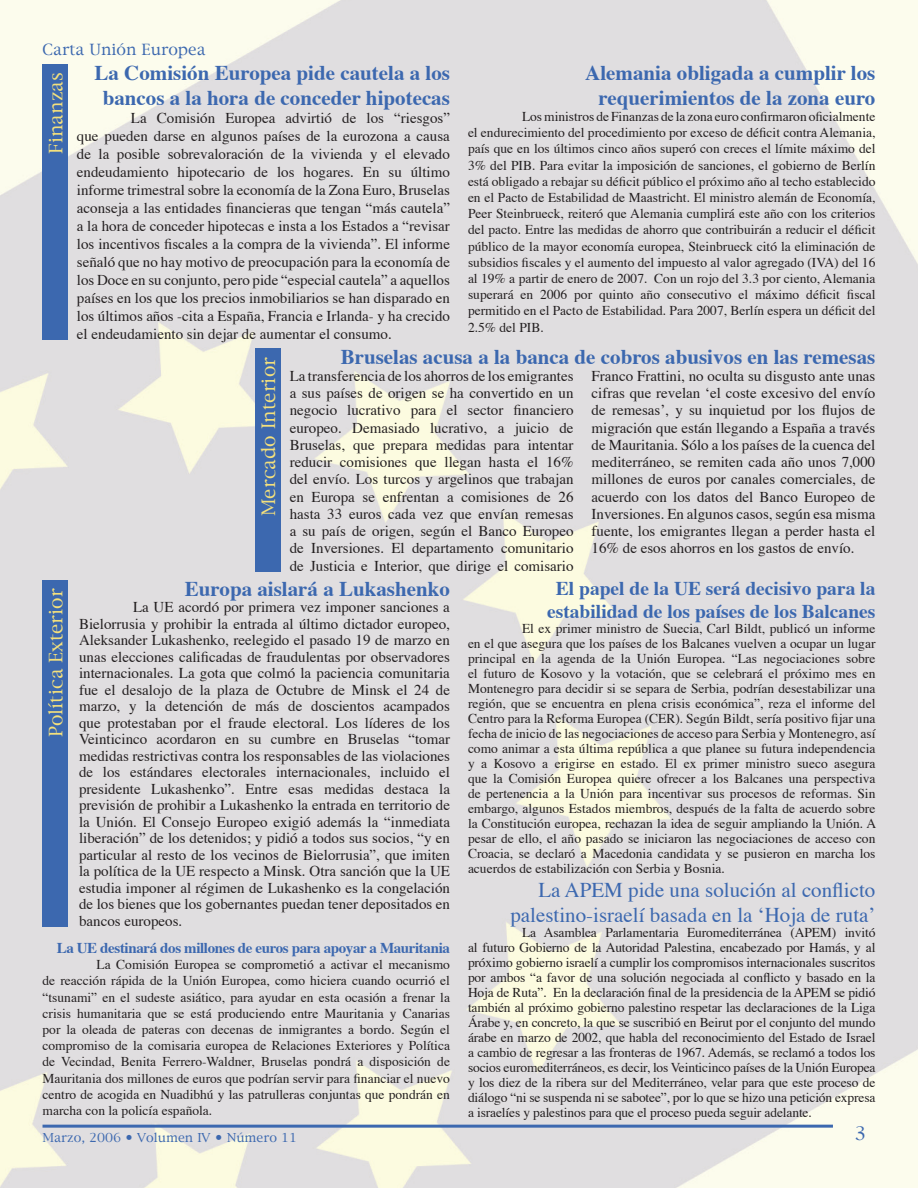
<style>
.page{position:relative;width:918px;height:1188px;background:#fff}
.page>*{position:absolute;margin:0;border:0;box-sizing:border-box;transform-origin:0 0}
.t1{font:700 21px/25.2px "Times";color:#3c68af;text-align:center}
.t2{font:21px/25.2px "Times";color:#3c68af;text-align:right}
.t3{font:700 19.5px/23.4px "Times";color:#3c68af;text-align:center}
.t4{font:18px "New York";color:#f4e07c}
.t5{font:18px "New York";color:#3c68af}
.t6{font:15px/17.2px "Times";color:#231f20;text-align:justify}
.t7{font:700 15px "Times";letter-spacing:-.025em;color:#3c68af}
.t8{font:15px "New York";color:#3c68af}
.t9{font:13.5px/15px "Times";color:#231f20;text-align:justify}
.t10{font:12px "New York";color:#3c68af}
</style>
<div class="page">
<img style="left:0;top:0;width:918px;height:1188px">
<hr style="left:43px;top:1125px;width:790px;height:3px;background:#3c68af">
<div style="left:43px;top:64px;width:25px;height:275px;background:#3c68af"></div>
<div style="left:255px;top:349px;width:26px;height:223px;background:#3c68af"></div>
<div style="left:43px;top:580px;width:25px;height:346px;background:#3c68af"></div>
<p class="t8" style="left:43px;top:39px;width:165px">Carta Unión Europea</p>
<h3 class="t4" style="left:44px;top:154px;width:83px;rotate:-90deg">Finanzas</h3>
<h1 class="t1" style="left:95px;top:58px;width:357px">La Comisión Europea pide cautela a los bancos a la hora de conceder hipotecas</h1>
<p class="t6" style="left:77px;top:107px;width:375px;line-height:18px;text-indent:54px">La Comisión Europea advirtió de los “riesgos” que pueden darse en algunos países de la eurozona a causa de la posible sobrevaloración de la vivienda y el elevado endeudamiento hipotecario de los hogares. En su último informe trimestral sobre la economía de la Zona Euro, Bruselas aconseja a las entidades financieras que tengan “más cautela” a la hora de conceder hipotecas e insta a los Estados a “revisar los incentivos fiscales a la compra de la vivienda”. El informe señaló que no hay motivo de preocupación para la economía de los Doce en su conjunto, pero pide “especial cautela” a aquellos países en los que los precios inmobiliarios se han disparado en los últimos años -cita a España, Francia e Irlanda- y ha crecido el endeudamiento sin dejar de aumentar el consumo.</p>
<h1 class="t1" style="left:585px;top:58px;width:292px;text-align:right">Alemania obligada a cumplir los requerimientos de la zona euro</h1>
<p class="t9" style="left:468px;top:107px;width:409px;line-height:16.2px;text-indent:54px">Los ministros de Finanzas de la zona euro confirmaron oficialmente el endurecimiento del procedimiento por exceso de déficit contra Alemania, país que en los últimos cinco años superó con creces el límite máximo del 3% del PIB. Para evitar la imposición de sanciones, el gobierno de Berlín está obligado a rebajar su déficit público el próximo año al techo establecido en el Pacto de Estabilidad de Maastricht. El ministro alemán de Economía, Peer Steinbrueck, reiteró que Alemania cumplirá este año con los criterios del pacto. Entre las medidas de ahorro que contribuirán a reducir el déficit público de la mayor economía europea, Steinbrueck citó la eliminación de subsidios fiscales y el aumento del impuesto al valor agregado (IVA) del 16 al 19% a partir de enero de 2007. Con un rojo del 3.3 por ciento, Alemania superará en 2006 por quinto año consecutivo el máximo déficit fiscal permitido en el Pacto de Estabilidad. Para 2007, Berlín espera un déficit del 2.5% del PIB.</p>
<h3 class="t4" style="left:257px;top:516px;width:160px;rotate:-90deg">Mercado Interior</h3>
<h1 class="t1" style="left:341px;top:342px;width:536px">Bruselas acusa a la banca de cobros abusivos en las remesas</h1>
<p class="t6" style="left:290px;top:366px;width:285px">La transferencia de los ahorros de los emigrantes a sus países de origen se ha convertido en un negocio lucrativo para el sector financiero europeo. Demasiado lucrativo, a juicio de Bruselas, que prepara medidas para intentar reducir comisiones que llegan hasta el 16% del envío. Los turcos y argelinos que trabajan en Europa se enfrentan a comisiones de 26 hasta 33 euros cada vez que envían remesas a su país de origen, según el Banco Europeo de Inversiones. El departamento comunitario de Justicia e Interior, que dirige el comisario</p>
<p class="t6" style="left:592px;top:366px;width:285px">Franco Frattini, no oculta su disgusto ante unas cifras que revelan ‘el coste excesivo del envío de remesas’, y su inquietud por los flujos de migración que están llegando a España a través de Mauritania. Sólo a los países de la cuenca del mediterráneo, se remiten cada año unos 7,000 millones de euros por canales comerciales, de acuerdo con los datos del Banco Europeo de Inversiones. En algunos casos, según esa misma fuente, los emigrantes llegan a perder hasta el 16% de esos ahorros en los gastos de envío.</p>
<h3 class="t4" style="left:44px;top:737px;width:150px;rotate:-90deg">Política Exterior</h3>
<h1 class="t1" style="left:185px;top:574px;width:267px">Europa aislará a Lukashenko</h1>
<p class="t6" style="left:79px;top:598px;width:372px;line-height:16.5px;text-indent:54px">La UE acordó por primera vez imponer sanciones a Bielorrusia y prohibir la entrada al último dictador europeo, Aleksander Lukashenko, reelegido el pasado 19 de marzo en unas elecciones calificadas de fraudulentas por observadores internacionales. La gota que colmó la paciencia comunitaria fue el desalojo de la plaza de Octubre de Minsk el 24 de marzo, y la detención de más de doscientos acampados que protestaban por el fraude electoral. Los líderes de los Veinticinco acordaron en su cumbre en Bruselas “tomar medidas restrictivas contra los responsables de las violaciones de los estándares electorales internacionales, incluido el presidente Lukashenko”. Entre esas medidas destaca la previsión de prohibir a Lukashenko la entrada en territorio de la Unión. El Consejo Europeo exigió además la “inmediata liberación” de los detenidos; y pidió a todos sus socios, “y en particular al resto de los vecinos de Bielorrusia”, que imiten la política de la UE respecto a Minsk. Otra sanción que la UE estudia imponer al régimen de Lukashenko es la congelación de los bienes que los gobernantes puedan tener depositados en bancos europeos.</p>
<p class="t7" style="left:57px;top:934px;width:395px">La UE destinará dos millones de euros para apoyar a Mauritania</p>
<p class="t9" style="left:43px;top:955px;width:409px;line-height:16.2px;text-indent:54px">La Comisión Europea se comprometió a activar el mecanismo de reacción rápida de la Unión Europea, como hiciera cuando ocurrió el “tsunami” en el sudeste asiático, para ayudar en esta ocasión a frenar la crisis humanitaria que se está produciendo entre Mauritania y Canarias por la oleada de pateras con decenas de inmigrantes a bordo. Según el compromiso de la comisaria europea de Relaciones Exteriores y Política de Vecindad, Benita Ferrero-Waldner, Bruselas pondrá a disposición de Mauritania dos millones de euros que podrían servir para financiar el nuevo centro de acogida en Nuadibhú y las patrulleras conjuntas que pondrán en marcha con la policía española.</p>
<h2 class="t3" style="left:547px;top:574px;width:330px">El papel de la UE será decisivo para la estabilidad de los países de los Balcanes</h2>
<p class="t9" style="left:468px;top:620px;width:410px;text-indent:54px">El ex primer ministro de Suecia, Carl Bildt, publicó un informe en el que asegura que los países de los Balcanes vuelven a ocupar un lugar principal en la agenda de la Unión Europea. “Las negociaciones sobre el futuro de Kosovo y la votación, que se celebrará el próximo mes en Montenegro para decidir si se separa de Serbia, podrían desestabilizar una región, que se encuentra en plena crisis económica”, reza el informe del Centro para la Reforma Europea (CER). Según Bildt, sería positivo fijar una fecha de inicio de las negociaciones de acceso para Serbia y Montenegro, así como animar a esta última república a que planee su futura independencia y a Kosovo a erigirse en estado. El ex primer ministro sueco asegura que la Comisión Europea quiere ofrecer a los Balcanes una perspectiva de pertenencia a la Unión para incentivar sus procesos de reformas. Sin embargo, algunos Estados miembros, después de la falta de acuerdo sobre la Constitución europea, rechazan la idea de seguir ampliando la Unión. A pesar de ello, el año pasado se iniciaron las negociaciones de acceso con Croacia, se declaró a Macedonia candidata y se pusieron en marcha los acuerdos de estabilización con Serbia y Bosnia.</p>
<h1 class="t2" style="left:510px;top:875px;width:367px">La APEM pide una solución al conflicto palestino-israelí basada en la ‘Hoja de ruta’</h1>
<p class="t9" style="left:468px;top:924px;width:409px;text-indent:54px">La Asamblea Parlamentaria Euromediterránea (APEM) invitó al futuro Gobierno de la Autoridad Palestina, encabezado por Hamás, y al próximo gobierno israelí a cumplir los compromisos internacionales suscritos por ambos “a favor de una solución negociada al conflicto y basado en la Hoja de Ruta”. En la declaración final de la presidencia de la APEM se pidió también al próximo gobierno palestino respetar las declaraciones de la Liga Árabe y, en concreto, la que se suscribió en Beirut por el conjunto del mundo árabe en marzo de 2002, que habla del reconocimiento del Estado de Israel a cambio de regresar a las fronteras de 1967. Además, se reclamó a todos los socios euromediterráneos, es decir, los Veinticinco países de la Unión Europea y los diez de la ribera sur del Mediterráneo, velar para que este proceso de diálogo “ni se suspenda ni se sabotee”, por lo que se hizo una petición expresa a israelíes y palestinos para que el proceso pueda seguir adelante.</p>
<p class="t10" style="left:43px;top:1129px;width:256px">Marzo, 2006 • Volumen IV • Número 11</p>
<h3 class="t5" style="left:854px;top:1122px;width:14px">3</h3>
</div>
